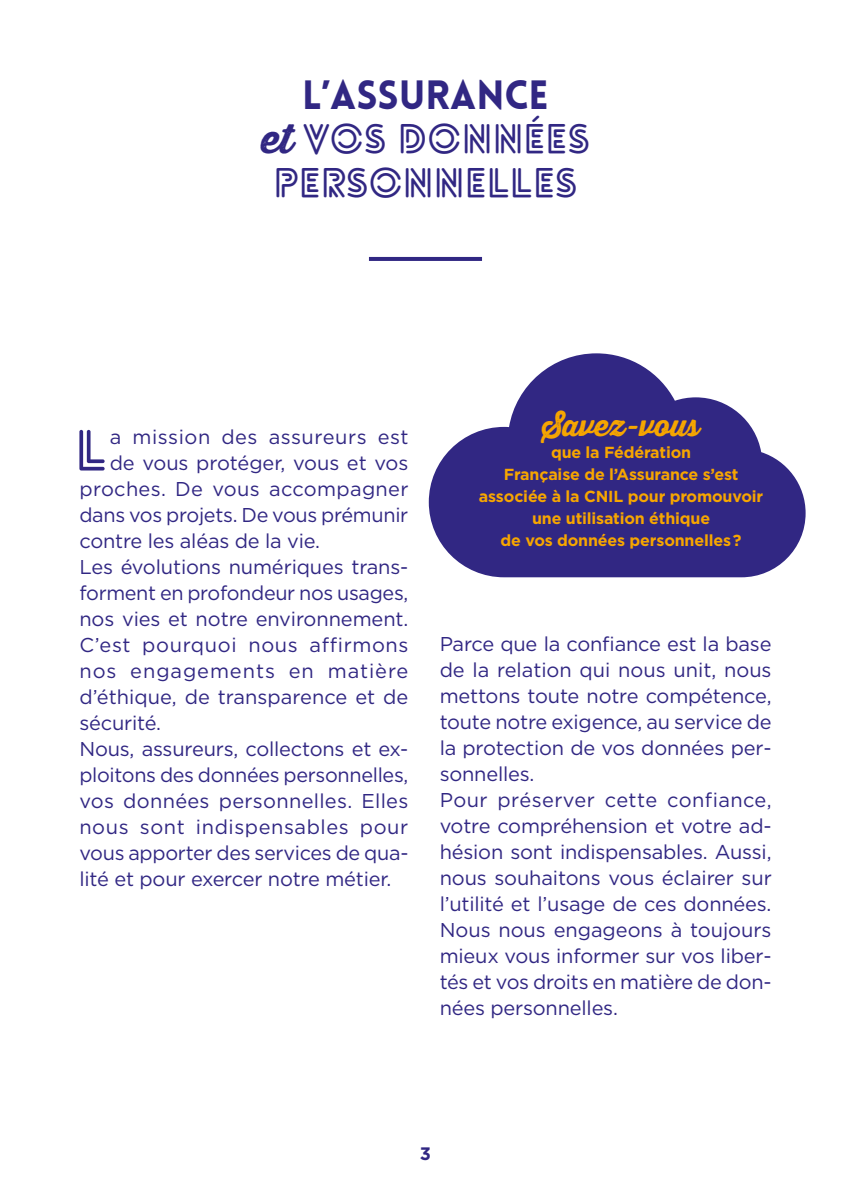
<style>
.page{position:relative;width:851px;height:1191px;background:#fff}
.page>*{position:absolute;margin:0;border:0;box-sizing:border-box;transform-origin:0 0}
.t1{font:700 55.2px "Lovelo Line";color:#312783}
.t2{font:700 40px/44px "Lovelo Line";color:#312783;text-align:center}
.t3{font:900 40px "Lovelo";color:#312783}
.t4{font:30px "Thirsty Rough Bol";letter-spacing:-.01em;color:#f7a600}
.t5{font:20px/26px "Gotham";letter-spacing:-.01em;color:#312783}
.t6{font:20px "Gotham";letter-spacing:.03em;color:#312783}
.t7{font:20px "Gotham";letter-spacing:.015em;color:#312783}
.t8{font:20px "Gotham";letter-spacing:.045em;color:#312783}
.t9{font:700 18px "Gotham";color:#312783}
.t10{font:700 16px/22px "Gotham";letter-spacing:-.01em;color:#f7a600;text-align:center}
.s1{font-family:"Thirsty Rough Bol";font-weight:400}
</style>
<div class="page">
<svg style="left:428px;top:353px;width:377px;height:224px;fill:#312783"></svg>
<hr style="left:369px;top:257px;width:113px;height:4px;background:#312783">
<h2 class="t3" style="left:302px;top:70px;width:248px">L’ASSURANCE</h2>
<h2 class="t2" style="left:261px;top:117px;width:330px"><span class="s1">et</span> VOS DONNÉES<br>PERSONNELLES</h2>
<h1 class="t1" style="left:75px;top:416px;width:34px">L</h1>
<p class="t6" style="left:110px;top:424px;width:300px">a mission des assureurs est</p>
<p class="t5" style="left:110px;top:449px;width:300px">de vous protéger, vous et vos</p>
<p class="t7" style="left:79px;top:476px;width:330px">proches. De vous accompagner</p>
<p class="t5" style="left:79px;top:501px;width:330px">dans vos projets. De vous prémunir</p>
<p class="t5" style="left:79px;top:527px;width:242px">contre les aléas de la vie.</p>
<p class="t5" style="left:79px;top:553px;width:330px">Les évolutions numériques trans-</p>
<p class="t5" style="left:79px;top:579px;width:330px">forment en profondeur nos usages,</p>
<p class="t5" style="left:79px;top:605px;width:330px">nos vies et notre environnement.</p>
<p class="t6" style="left:79px;top:632px;width:330px">C’est pourquoi nous affirmons</p>
<p class="t8" style="left:79px;top:658px;width:330px">nos engagements en matière</p>
<p class="t5" style="left:79px;top:683px;width:330px">d’éthique, de transparence et de</p>
<p class="t5" style="left:79px;top:709px;width:83px">sécurité.</p>
<p class="t5" style="left:79px;top:735px;width:330px">Nous, assureurs, collectons et ex-</p>
<p class="t5" style="left:79px;top:761px;width:330px">ploitons des données personnelles,</p>
<p class="t7" style="left:79px;top:788px;width:330px">vos données personnelles. Elles</p>
<p class="t6" style="left:79px;top:814px;width:330px">nous sont indispensables pour</p>
<p class="t5" style="left:79px;top:839px;width:330px">vous apporter des services de qua-</p>
<p class="t5" style="left:79px;top:865px;width:313px">lité et pour exercer notre métier.</p>
<h3 class="t4" style="left:542px;top:403px;width:159px">Savez-vous</h3>
<p class="t10" style="left:479px;top:441px;width:286px">que la Fédération<br>Française de l’Assurance s’est associée à la CNIL pour promouvoir une utilisation éthique<br>de vos données personnelles ?</p>
<p class="t5" style="left:439px;top:630px;width:333px">Parce que la confiance est la base de la relation qui nous unit, nous mettons toute notre compétence, toute notre exigence, au service de la protection de vos données per&shy;sonnelles.<br>Pour préserver cette confiance, votre compréhension et votre ad&shy;hésion sont indispensables. Aussi, nous souhaitons vous éclairer sur l’utilité et l’usage de ces données.<br>Nous nous engageons à toujours mieux vous informer sur vos liber&shy;tés et vos droits en matière de don&shy;nées personnelles.</p>
<p class="t9" style="left:420px;top:1141px;width:13px">3</p>
</div>
